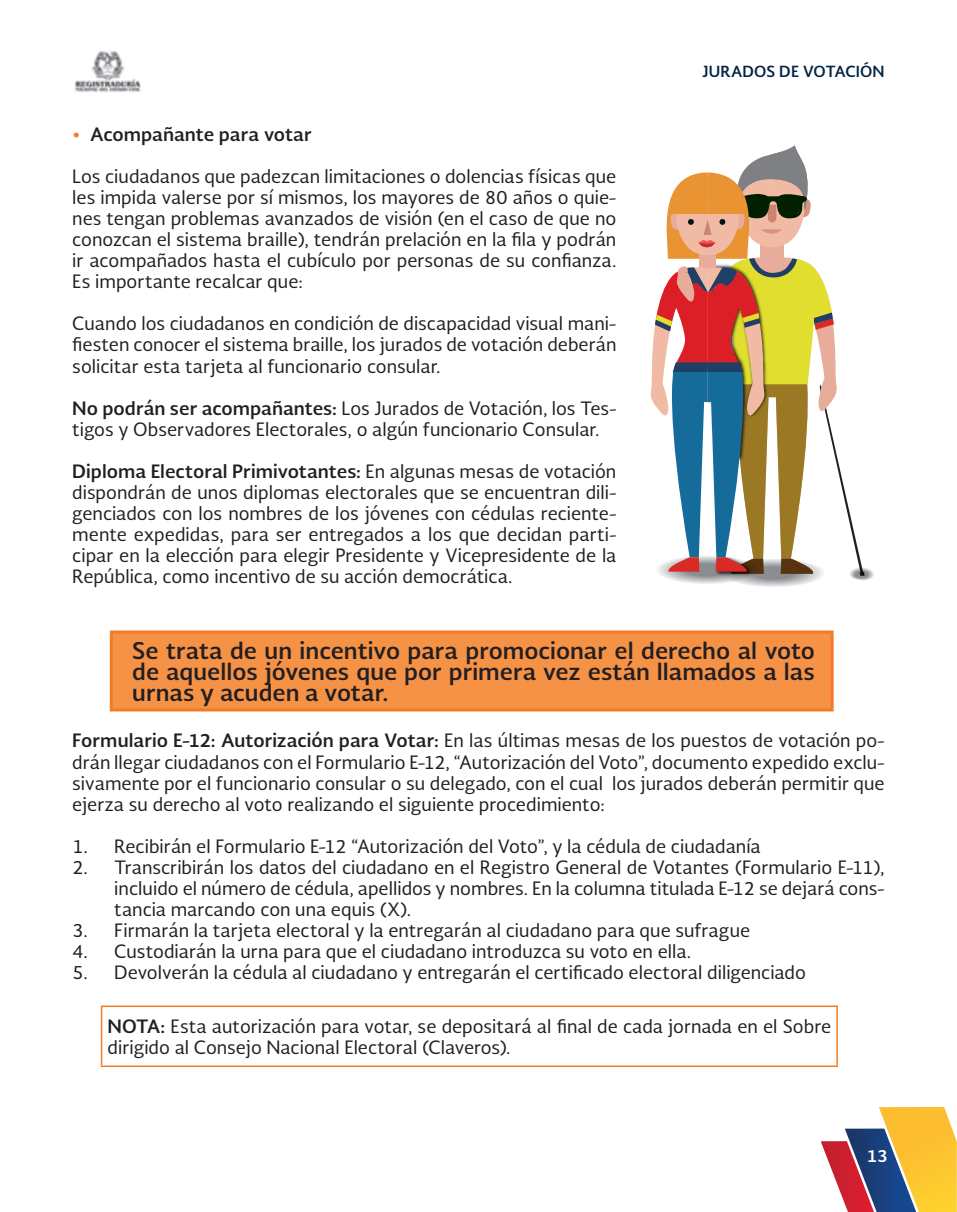
<style>
.page{position:relative;width:957px;height:1212px;background:#fff}
.page>*{position:absolute;margin:0;border:0;box-sizing:border-box;transform-origin:0 0}
.t1{font:700 22.5px/21px "Soberana Sans";color:#231f20;text-align:justify}
.t2{font:18px/21px "Soberana Sans";color:#231f20;text-align:justify}
.t3{font:700 18px "Soberana Sans";color:#231f20}
.t4{font:700 16.5px "Soberana Sans";color:#fff}
.t5{font:700 15px "Soberana Sans";letter-spacing:.01em;color:#062542}
.s1{color:#f47b21}
.s2{font-weight:700}
</style>
<div class="page">
<svg style="left:821px;top:1107px;width:136px;height:105px"></svg>
<img style="left:74px;top:50px;width:67px;height:43px">
<div style="left:111px;top:632px;width:721px;height:78px;background:#f69246"></div>
<hr style="left:110px;top:630px;width:723px;height:3px;background:#f47b21">
<hr style="left:110px;top:633px;width:3px;height:75px;background:#f47b21">
<hr style="left:830px;top:633px;width:3px;height:75px;background:#f47b21">
<hr style="left:110px;top:708px;width:723px;height:3px;background:#f47b21">
<hr style="left:101px;top:1005px;width:737px;height:2px;background:#f47b21">
<hr style="left:101px;top:1007px;width:1px;height:58px;background:#f47b21">
<hr style="left:836px;top:1007px;width:2px;height:58px;background:#f47b21">
<hr style="left:101px;top:1065px;width:737px;height:2px;background:#f47b21">
<svg style="left:650px;top:145px;width:224px;height:435px"></svg>
<svg style="left:853px;top:570px;width:17px;height:9px"></svg>
<div style="left:853px;top:570px;width:16px;height:8px;background:#adaeb2;border-radius:50%"></div>
<div style="left:854px;top:570px;width:15px;height:8px;background:#9fa0a4;border-radius:50%"></div>
<div style="left:854px;top:571px;width:15px;height:7px;background:#999a9e;border-radius:50%"></div>
<div style="left:854px;top:571px;width:14px;height:7px;background:#9b9da0;border-radius:50%"></div>
<div style="left:855px;top:571px;width:13px;height:7px;background:#8d8f92;border-radius:50%"></div>
<svg style="left:855px;top:572px;width:12px;height:5px"></svg>
<p class="t3" style="left:72px;top:122px;width:241px"><span class="s1">•</span> Acompañante para votar</p>
<p class="t2" style="left:72px;top:166px;width:545px">Los ciudadanos que padezcan limitaciones o dolencias físicas que les impida valerse por sí mismos, los mayores de 80 años o quie&shy;nes tengan problemas avanzados de visión (en el caso de que no conozcan el sistema braille), tendrán prelación en la fila y podrán ir acompañados hasta el cubículo por personas de su confianza.<br>Es importante recalcar que:</p>
<p class="t2" style="left:72px;top:313px;width:545px">Cuando los ciudadanos en condición de discapacidad visual mani&shy;fiesten conocer el sistema braille, los jurados de votación deberán solicitar esta tarjeta al funcionario consular.</p>
<p class="t2" style="left:72px;top:397px;width:545px"><span class="s2">No podrán ser acompañantes:</span> Los Jurados de Votación, los Tes&shy;tigos y Observadores Electorales, o algún funcionario Consular.</p>
<p class="t2" style="left:72px;top:460px;width:545px"><span class="s2">Diploma Electoral Primivotantes:</span> En algunas mesas de votación dispondrán de unos diplomas electorales que se encuentran dili&shy;genciados con los nombres de los jóvenes con cédulas reciente&shy;mente expedidas, para ser entregados a los que decidan parti&shy;cipar en la elección para elegir Presidente y Vicepresidente de la República, como incentivo de su acción democrática.</p>
<p class="t5" style="left:702px;top:62px;width:184px">JURADOS DE VOTACIÓN</p>
<p class="t1" style="left:132px;top:639px;width:684px">Se trata de un incentivo para promocionar el derecho al voto de aquellos jóvenes que por primera vez están llamados a las urnas y acuden a votar.</p>
<p class="t2" style="left:72px;top:730px;width:814px"><span class="s2">Formulario E-12: Autorización para Votar:</span> En las últimas mesas de los puestos de votación po&shy;drán llegar ciudadanos con el Formulario E-12, “Autorización del Voto”, documento expedido exclu&shy;sivamente por el funcionario consular o su delegado, con el cual los jurados deberán permitir que ejerza su derecho al voto realizando el siguiente procedimiento:</p>
<p class="t2" style="left:72px;top:835px;width:690px">1. Recibirán el Formulario E-12 “Autorización del Voto”, y la cédula de ciudadanía</p>
<p class="t2" style="left:114px;top:856px;width:772px;text-indent:-42px">2. Transcribirán los datos del ciudadano en el Registro General de Votantes (Formulario E-11), incluido el número de cédula, apellidos y nombres. En la columna titulada E-12 se dejará cons&shy;tancia marcando con una equis (X).</p>
<p class="t2" style="left:72px;top:919px;width:679px">3. Firmarán la tarjeta electoral y la entregarán al ciudadano para que sufrague</p>
<p class="t2" style="left:72px;top:940px;width:620px">4. Custodiarán la urna para que el ciudadano introduzca su voto en ella.</p>
<p class="t2" style="left:72px;top:961px;width:735px">5. Devolverán la cédula al ciudadano y entregarán el certificado electoral diligenciado</p>
<p class="t2" style="left:108px;top:1015px;width:725px"><span class="s2">NOTA:</span> Esta autorización para votar, se depositará al final de cada jornada en el Sobre dirigido al Consejo Nacional Electoral (Claveros).</p>
<p class="t4" style="left:867px;top:1144px;width:23px">13</p>
</div>
